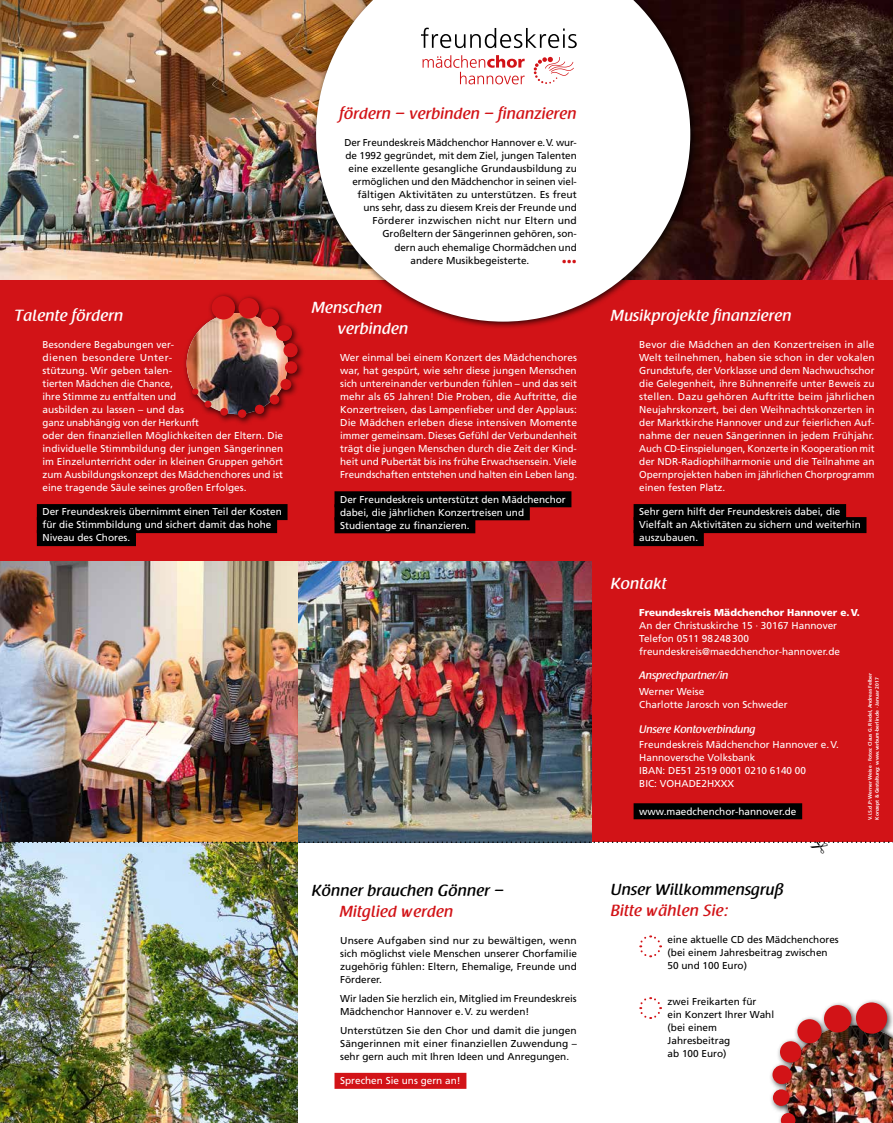
<style>
.page{position:relative;width:893px;height:1123px;background:#fff}
.page>*{position:absolute;margin:0;border:0;box-sizing:border-box;transform-origin:0 0}
.t1{font:500 16px/21px "Raspoutine";letter-spacing:.02em;color:#fff}
.t2{font:500 16px "Raspoutine";letter-spacing:.02em;color:#d21317}
.t3{font:500 16px "Raspoutine";letter-spacing:.02em;color:#000}
.t4{font:500 11px "Raspoutine";color:#fff}
.t5{font:10px/13px "Frutiger LT";color:#fff}
.t6{font:10px/13px "Frutiger LT";color:#000}
.t7{font:900 10px "Frutiger LT";color:#fff}
.t8{font:10px "Frutiger LT";color:#d21317}
.t9{font:700 5px/7px "Frutiger LT";color:#fff}
</style>
<div class="page">
<div style="left:768px;top:998px;width:125px;height:125px;background:#000;opacity:.75"></div>
<div style="left:856px;top:1002px;width:31px;height:31px;background:#d21317;border-radius:50%"></div>
<div style="left:824px;top:1005px;width:27px;height:27px;background:#d21317;border-radius:50%"></div>
<div style="left:797px;top:1019px;width:24px;height:24px;background:#d21317;border-radius:50%"></div>
<div style="left:772px;top:1065px;width:19px;height:19px;background:#d21317;border-radius:50%"></div>
<div style="left:773px;top:1089px;width:16px;height:16px;background:#d21317;border-radius:50%"></div>
<img style="left:781px;top:1025px;width:112px;height:98px">
<img style="left:698px;top:0;width:195px;height:281px">
<img style="left:0;top:0;width:312px;height:281px">
<div style="left:0;top:281px;width:893px;height:561px;background:#d21317"></div>
<img style="left:0;top:561px;width:591px;height:280px">
<img style="left:0;top:854px;width:298px;height:269px">
<div style="left:312px;top:0;width:386px;height:330px;background:#000;opacity:.75"></div>
<svg style="left:316px;top:0;width:374px;height:321px"></svg>
<div style="left:37px;top:504px;width:251px;height:16px;background:#000"></div>
<div style="left:37px;top:517px;width:240px;height:16px;background:#000"></div>
<div style="left:37px;top:530px;width:99px;height:16px;background:#000"></div>
<div style="left:634px;top:504px;width:212px;height:16px;background:#000"></div>
<div style="left:634px;top:517px;width:232px;height:16px;background:#000"></div>
<div style="left:634px;top:530px;width:70px;height:16px;background:#000"></div>
<div style="left:334px;top:491px;width:237px;height:16px;background:#000"></div>
<div style="left:334px;top:504px;width:196px;height:16px;background:#000"></div>
<div style="left:334px;top:517px;width:141px;height:16px;background:#000"></div>
<div style="left:334px;top:1072px;width:132px;height:16px;background:#d21317"></div>
<div style="left:634px;top:803px;width:168px;height:16px;background:#000"></div>
<svg style="left:639px;top:935px;width:23px;height:23px"></svg>
<svg style="left:639px;top:997px;width:23px;height:22px"></svg>
<svg style="left:421px;top:28px;width:156px;height:20px"></svg>
<svg style="left:534px;top:57px;width:40px;height:27px"></svg>
<svg style="left:422px;top:55px;width:103px;height:29px"></svg>
<div style="left:183px;top:292px;width:122px;height:134px;background:#000;opacity:.75"></div>
<img style="left:187px;top:313px;width:101px;height:101px;border-radius:51px">
<div style="left:212px;top:296px;width:23px;height:23px;background:#d21317;border-radius:50%"></div>
<div style="left:238px;top:298px;width:21px;height:20px;background:#d21317;border-radius:50%"></div>
<div style="left:261px;top:308px;width:18px;height:19px;background:#d21317;border-radius:50%"></div>
<div style="left:276px;top:325px;width:16px;height:16px;background:#d21317;border-radius:50%"></div>
<div style="left:283px;top:343px;width:15px;height:14px;background:#d21317;border-radius:50%"></div>
<div style="left:285px;top:361px;width:12px;height:12px;background:#d21317;border-radius:50%"></div>
<div style="left:280px;top:379px;width:11px;height:11px;background:#d21317;border-radius:50%"></div>
<div style="left:270px;top:395px;width:9px;height:9px;background:#d21317;border-radius:50%"></div>
<div style="left:255px;top:405px;width:9px;height:9px;background:#d21317;border-radius:50%"></div>
<div style="left:238px;top:409px;width:8px;height:9px;background:#d21317;border-radius:50%"></div>
<div style="left:220px;top:408px;width:8px;height:8px;background:#d21317;border-radius:50%"></div>
<div style="left:205px;top:401px;width:6px;height:7px;background:#d21317;border-radius:50%"></div>
<div style="left:192px;top:388px;width:6px;height:7px;background:#d21317;border-radius:50%"></div>
<img style="left:0;top:841px;width:893px;height:13px">
<h1 class="t1" style="left:14px;top:305px;width:110px">Talente fördern</h1>
<p class="t5" style="left:43px;top:338px;width:242px">Besondere Begabungen ver-<br>dienen besondere Unter-<br>stützung. Wir geben talen-<br>tierten Mädchen die Chance,<br>ihre Stimme zu entfalten und<br>ausbilden zu lassen – und das<br>ganz unabhängig von der Herkunft<br>oder den finanziellen Möglichkeiten der Eltern. Die individuelle Stimmbildung der jungen Sängerinnen im Einzelunterricht oder in kleinen Gruppen gehört zum Ausbildungskonzept des Mädchenchores und ist eine tragende Säule seines großen Erfolges.</p>
<p class="t5" style="left:43px;top:505px;width:241px">Der Freundeskreis übernimmt einen Teil der Kosten für die Stimmbildung und sichert damit das hohe<br>Niveau des Chores.</p>
<h1 class="t2" style="left:340px;top:105px;width:238px">fördern – verbinden – finanzieren</h1>
<p class="t6" style="left:344px;top:136px;width:234px">Der Freundeskreis Mädchenchor Hannover e.V. wur-</p>
<p class="t6" style="left:345px;top:149px;width:233px">de 1992 gegründet, mit dem Ziel, jungen Talenten</p>
<p class="t6" style="left:348px;top:162px;width:230px">eine exzellente gesangliche Grundausbildung zu</p>
<p class="t6" style="left:352px;top:175px;width:226px">ermöglichen und den Mädchenchor in seinen viel-</p>
<p class="t6" style="left:357px;top:188px;width:221px">fältigen Aktivitäten zu unterstützen. Es freut</p>
<p class="t6" style="left:363px;top:201px;width:215px">uns sehr, dass zu diesem Kreis der Freunde und</p>
<p class="t6" style="left:372px;top:214px;width:206px">Förderer inzwischen nicht nur Eltern und</p>
<p class="t6" style="left:382px;top:227px;width:196px">Großeltern der Sängerinnen gehören, son-</p>
<p class="t6" style="left:394px;top:240px;width:184px">dern auch ehemalige Chormädchen und</p>
<p class="t6" style="left:410px;top:253px;width:120px">andere Musikbegeisterte.</p>
<p class="t8" style="left:562px;top:256px;width:16px">•••</p>
<h1 class="t1" style="left:337px;top:297px;width:72px;text-indent:-26px">Menschen verbinden</h1>
<p class="t5" style="left:340px;top:351px;width:238px;text-align:justify">Wer einmal bei einem Konzert des Mädchenchores war, hat gespürt, wie sehr diese jungen Menschen sich untereinander verbunden fühlen – und das seit mehr als 65 Jahren! Die Proben, die Auftritte, die Konzertreisen, das Lampenfieber und der Applaus:<br>Die Mädchen erleben diese intensiven Momente immer gemeinsam. Dieses Gefühl der Verbundenheit trägt die jungen Menschen durch die Zeit der Kind&shy;heit und Pubertät bis ins frühe Erwachsensein. Viele Freundschaften entstehen und halten ein Leben lang.</p>
<p class="t5" style="left:340px;top:492px;width:227px">Der Freundeskreis unterstützt den Mädchenchor dabei, die jährlichen Konzertreisen und<br>Studientage zu finanzieren.</p>
<h1 class="t3" style="left:312px;top:881px;width:193px">Könner brauchen Gönner –</h1>
<h1 class="t2" style="left:340px;top:902px;width:115px">Mitglied werden</h1>
<p class="t6" style="left:340px;top:934px;width:238px;text-align:justify">Unsere Aufgaben sind nur zu bewältigen, wenn sich möglichst viele Menschen unserer Chorfamilie zugehörig fühlen: Eltern, Ehemalige, Freunde und Förderer.</p>
<p class="t6" style="left:340px;top:992px;width:238px">Wir laden Sie herzlich ein, Mitglied im Freundeskreis<br>Mädchenchor Hannover e.V. zu werden!</p>
<p class="t6" style="left:340px;top:1023px;width:238px;text-align:justify">Unterstützen Sie den Chor und damit die jungen Sängerinnen mit einer finanziellen Zuwendung – sehr gern auch mit Ihren Ideen und Anregungen.</p>
<p class="t5" style="left:340px;top:1074px;width:122px">Sprechen Sie uns gern an!</p>
<h1 class="t1" style="left:611px;top:305px;width:182px">Musikprojekte finanzieren</h1>
<p class="t5" style="left:639px;top:338px;width:237px;text-align:justify">Bevor die Mädchen an den Konzertreisen in alle Welt teilnehmen, haben sie schon in der vokalen Grundstufe, der Vorklasse und dem Nachwuchschor die Gelegenheit, ihre Bühnenreife unter Beweis zu stellen. Dazu gehören Auftritte beim jährlichen Neujahrskonzert, bei den Weihnachtskonzerten in der Marktkirche Hannover und zur feierlichen Auf&shy;nahme der neuen Sängerinnen in jedem Frühjahr.<br>Auch CD-Einspielungen, Konzerte in Kooperation mit der NDR-Radiophilharmonie und die Teilnahme an Opernprojekten haben im jährlichen Chorprogramm einen festen Platz.</p>
<p class="t5" style="left:639px;top:505px;width:223px">Sehr gern hilft der Freundeskreis dabei, die<br>Vielfalt an Aktivitäten zu sichern und weiterhin auszubauen.</p>
<h1 class="t1" style="left:611px;top:573px;width:57px">Kontakt</h1>
<p class="t7" style="left:639px;top:606px;width:222px">Freundeskreis Mädchenchor Hannover e.V.</p>
<p class="t5" style="left:639px;top:619px;width:202px">An der Christuskirche 15 · 30167 Hannover<br>Telefon 0511 98248300 freundeskreis@maedchenchor-hannover.de</p>
<p class="t4" style="left:639px;top:669px;width:91px">Ansprechpartner/in</p>
<p class="t5" style="left:639px;top:685px;width:150px">Werner Weise<br>Charlotte Jarosch von Schweder</p>
<p class="t4" style="left:639px;top:722px;width:118px">Unsere Kontoverbindung</p>
<p class="t5" style="left:639px;top:738px;width:201px">Freundeskreis Mädchenchor Hannover e.V.<br>Hannoversche Volksbank<br>IBAN: DE51 2519 0001 0210 6140 00<br>BIC: VOHADE2HXXX</p>
<p class="t5" style="left:639px;top:804px;width:159px">www.maedchenchor-hannover.de</p>
<p class="t9" style="left:867px;top:819px;width:148px;rotate:-90deg">V.i.S.d.P: Werner Weise · Fotos: Claus G. Riedel, Andreas Felber<br>Konzept &amp; Gestaltung: www.verbum-berlin.de · Januar 2017</p>
<h1 class="t3" style="left:611px;top:880px;width:174px">Unser Willkommensgruß</h1>
<h1 class="t2" style="left:611px;top:901px;width:119px">Bitte wählen Sie:</h1>
<p class="t6" style="left:668px;top:933px;width:173px">eine aktuelle CD des Mädchenchores (bei einem Jahresbeitrag zwischen<br>50 und 100 Euro)</p>
<p class="t6" style="left:668px;top:995px;width:108px">zwei Freikarten für<br>ein Konzert Ihrer Wahl (bei einem<br>Jahresbeitrag<br>ab 100 Euro)</p>
</div>
